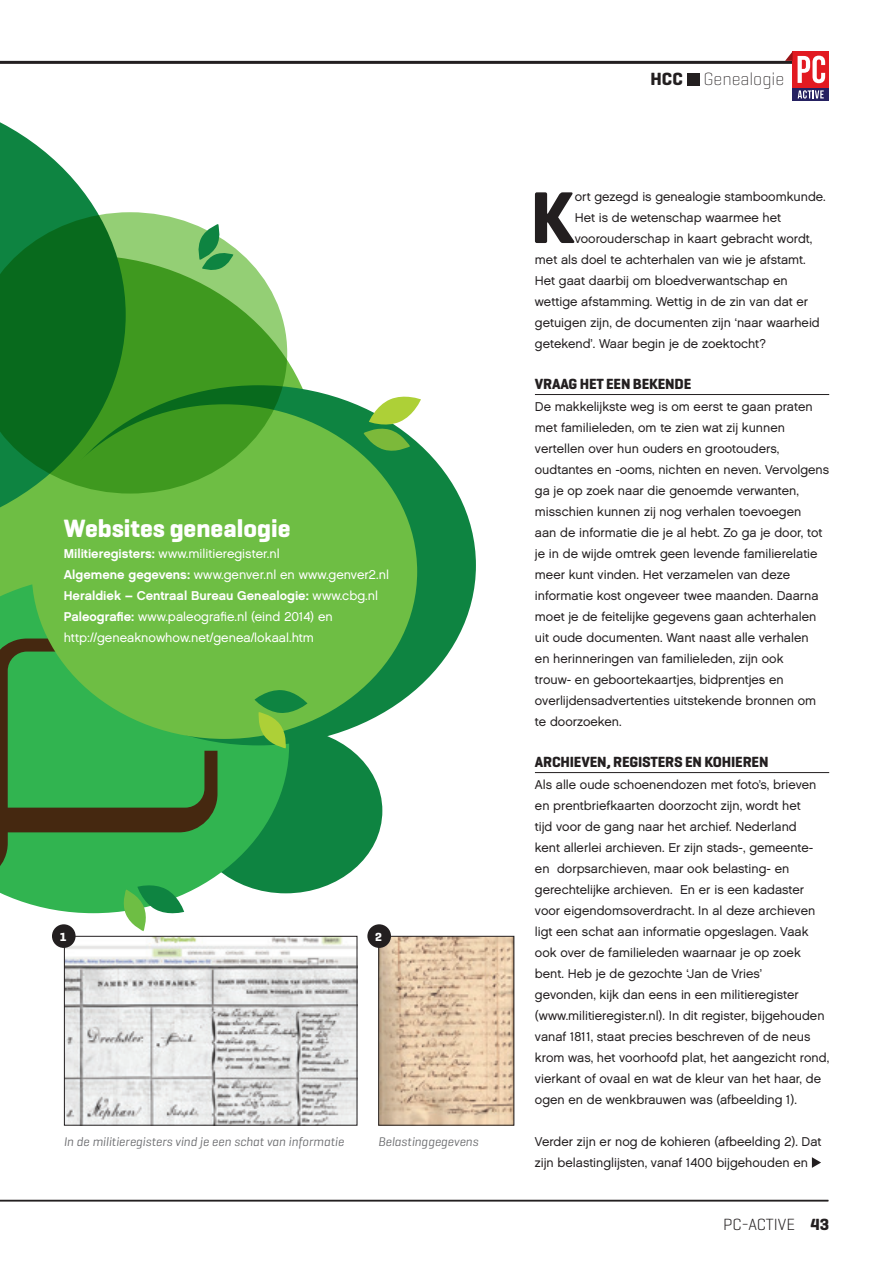
<style>
.page{position:relative;width:893px;height:1263px;background:#fff}
.page>*{position:absolute;margin:0;border:0;box-sizing:border-box;transform-origin:0 0}
.PCA_Platte_txt_Initi{font:700 74.55px "Geogrotesque";color:#231f20}
.PCA_kaderkop{font:700 25.5px "Geogrotesque";color:#fff}
.PCA_onderwerp{font:200 18px "Geogrotesque";color:#231f20}
.PCA_pagina_nr_R{font:300 16.5px "Geogrotesque";color:#231f20}
.PCA_tussenkop{font:700 15px "Geogrotesque";letter-spacing:-.01em;color:#231f20}
.PCA_platte_tekst{font:12.75px/21px "Chalet London Nineteen Sixty";color:#231f20}
.PCA_Platte_txt_Initi-2{font:12.75px "Chalet London Nineteen Sixty";color:#231f20}
.PCA_kader_tekst{font:12.75px/21px "Chalet London Nineteen Sixty";color:#fff}
.PCA_bijschrift{font:italic 12.75px "Geogrotesque";color:#6c6d70}
.t1{font:700 12px "Geogrotesque";color:#fff}
.s1{font-family:"Chalet New York Nineteen Sixty"}
.s2{font-weight:700}
</style>
<div class="page">
<div style="left:189px;top:728px;width:193px;height:165px;background:#0e8441;border-radius:50%"></div>
<svg style="left:217px;top:742px;width:72px;height:152px;fill:#31b450"></svg>
<div style="left:41px;top:385px;width:435px;height:360px;background:#0e8441;border-radius:50%"></div>
<div style="left:32px;top:404px;width:385px;height:335px;background:#6ebe44;border-radius:50%"></div>
<svg style="left:0;top:122px;width:97px;height:90px;fill:#0e8441"></svg>
<svg style="left:0;top:212px;width:287px;height:277px;background:#3f9437"></svg>
<svg style="left:364px;top:396px;width:57px;height:55px"></svg>
<svg style="left:196px;top:224px;width:37px;height:48px"></svg>
<svg style="left:255px;top:690px;width:52px;height:58px"></svg>
<img style="left:217px;top:938px;width:138px;height:185px">
<img style="left:380px;top:938px;width:132px;height:185px">
<div style="left:378px;top:936px;width:136px;height:189px;border:1px solid #231f20"></div>
<div style="left:367px;top:924px;width:24px;height:24px;background:#231f20;border-radius:50%"></div>
<hr style="left:0;top:61px;width:828px;height:3px;background:#231f20">
<div style="left:793px;top:51px;width:36px;height:37px;background:#e21a21"></div>
<div style="left:793px;top:88px;width:36px;height:13px;background:#252161"></div>
<svg style="left:798px;top:90px;width:26px;height:9px"></svg>
<svg style="left:785px;top:51px;width:40px;height:32px"></svg>
<svg style="left:0;top:489px;width:217px;height:711px"></svg>
<div style="left:687px;top:73px;width:12px;height:12px;background:#231f20"></div>
<hr style="left:0;top:1200px;width:828px;height:1px;background:#231f20">
<hr style="left:535px;top:394px;width:294px;height:1px;background:#231f20">
<hr style="left:535px;top:772px;width:294px;height:1px;background:#231f20">
<svg style="left:812px;top:1157px;width:9px;height:11px"></svg>
<p class="PCA_kaderkop" style="left:64px;top:514px;width:228px">Websites genealogie</p>
<p class="PCA_kader_tekst" style="left:64px;top:543px;width:217px"><span class="s1">Militieregisters:</span> www.militieregister.nl</p>
<p class="PCA_kader_tekst" style="left:64px;top:564px;width:327px"><span class="s1">Algemene gegevens:</span> www.genver.nl en www.genver2.nl</p>
<p class="PCA_kader_tekst" style="left:64px;top:585px;width:316px"><span class="s1">Heraldiek – Centraal Bureau Genealogie:</span> www.cbg.nl<br><span class="s1">Paleografie:</span> www.paleografie.nl (eind 2014) en http://geneaknowhow.net/genea/lokaal.htm</p>
<p class="t1" style="left:60px;top:930px;width:8px">1</p>
<p class="t1" style="left:375px;top:930px;width:8px">2</p>
<p class="PCA_bijschrift" style="left:64px;top:1134px;width:282px">In de militieregisters vind je een schat van informatie</p>
<p class="PCA_bijschrift" style="left:378px;top:1134px;width:102px">Belastinggegevens</p>
<p class="PCA_onderwerp" style="left:651px;top:69px;width:135px"><span class="s2">HCC</span> Genealogie</p>
<p class="PCA_Platte_txt_Initi" style="left:530px;top:177px;width:46px">K</p>
<p class="PCA_Platte_txt_Initi-2" style="left:575px;top:189px;width:252px">ort gezegd is genealogie stamboomkunde.</p>
<p class="PCA_Platte_txt_Initi-2" style="left:575px;top:210px;width:208px">Het is de wetenschap waarmee het</p>
<p class="PCA_Platte_txt_Initi-2" style="left:575px;top:231px;width:239px">voorouderschap in kaart gebracht wordt,</p>
<p class="PCA_Platte_txt_Initi-2" style="left:535px;top:252px;width:272px">met als doel te achterhalen van wie je afstamt.</p>
<p class="PCA_Platte_txt_Initi-2" style="left:535px;top:273px;width:254px">Het gaat daarbij om bloedverwantschap en</p>
<p class="PCA_Platte_txt_Initi-2" style="left:535px;top:294px;width:275px">wettige afstamming. Wettig in de zin van dat er</p>
<p class="PCA_Platte_txt_Initi-2" style="left:535px;top:315px;width:286px">getuigen zijn, de documenten zijn ‘naar waarheid</p>
<p class="PCA_Platte_txt_Initi-2" style="left:535px;top:336px;width:233px">getekend’. Waar begin je de zoektocht?</p>
<p class="PCA_tussenkop" style="left:535px;top:375px;width:158px">VRAAG HET EEN BEKENDE</p>
<p class="PCA_platte_tekst" style="left:535px;top:396px;width:296px">De makkelijkste weg is om eerst te gaan praten met familieleden, om te zien wat zij kunnen vertellen over hun ouders en grootouders, oudtantes en -ooms, nichten en neven. Vervolgens ga je op zoek naar die genoemde verwanten, misschien kunnen zij nog verhalen toevoegen<br>aan de informatie die je al hebt. Zo ga je door, tot je in de wijde omtrek geen levende familierelatie meer kunt vinden. Het verzamelen van deze informatie kost ongeveer twee maanden. Daarna moet je de feitelijke gegevens gaan achterhalen uit oude documenten. Want naast alle verhalen<br>en herinneringen van familieleden, zijn ook<br>trouw- en geboortekaartjes, bidprentjes en overlijdensadvertenties uitstekende bronnen om te doorzoeken.</p>
<p class="PCA_tussenkop" style="left:535px;top:753px;width:235px">ARCHIEVEN, REGISTERS EN KOHIEREN</p>
<p class="PCA_platte_tekst" style="left:535px;top:774px;width:296px">Als alle oude schoenendozen met foto’s, brieven en prentbriefkaarten doorzocht zijn, wordt het<br>tijd voor de gang naar het archief. Nederland<br>kent allerlei archieven. Er zijn stads-, gemeente&shy;en dorpsarchieven, maar ook belasting- en gerechtelijke archieven. En er is een kadaster voor eigendomsoverdracht. In al deze archieven ligt een schat aan informatie opgeslagen. Vaak ook over de familieleden waarnaar je op zoek bent. Heb je de gezochte ‘Jan de Vries’<br>gevonden, kijk dan eens in een militieregister (www.militieregister.nl). In dit register, bijgehouden vanaf 1811, staat precies beschreven of de neus krom was, het voorhoofd plat, het aangezicht rond, vierkant of ovaal en wat de kleur van het haar, de ogen en de wenkbrauwen was (afbeelding 1).</p>
<p class="PCA_platte_tekst" style="left:535px;top:1131px;width:288px">Verder zijn er nog de kohieren (afbeelding 2). Dat zijn belastinglijsten, vanaf 1400 bijgehouden en</p>
<p class="PCA_pagina_nr_R" style="left:723px;top:1215px;width:108px">PC-ACTIVE <span class="s2">43</span></p>
</div>
